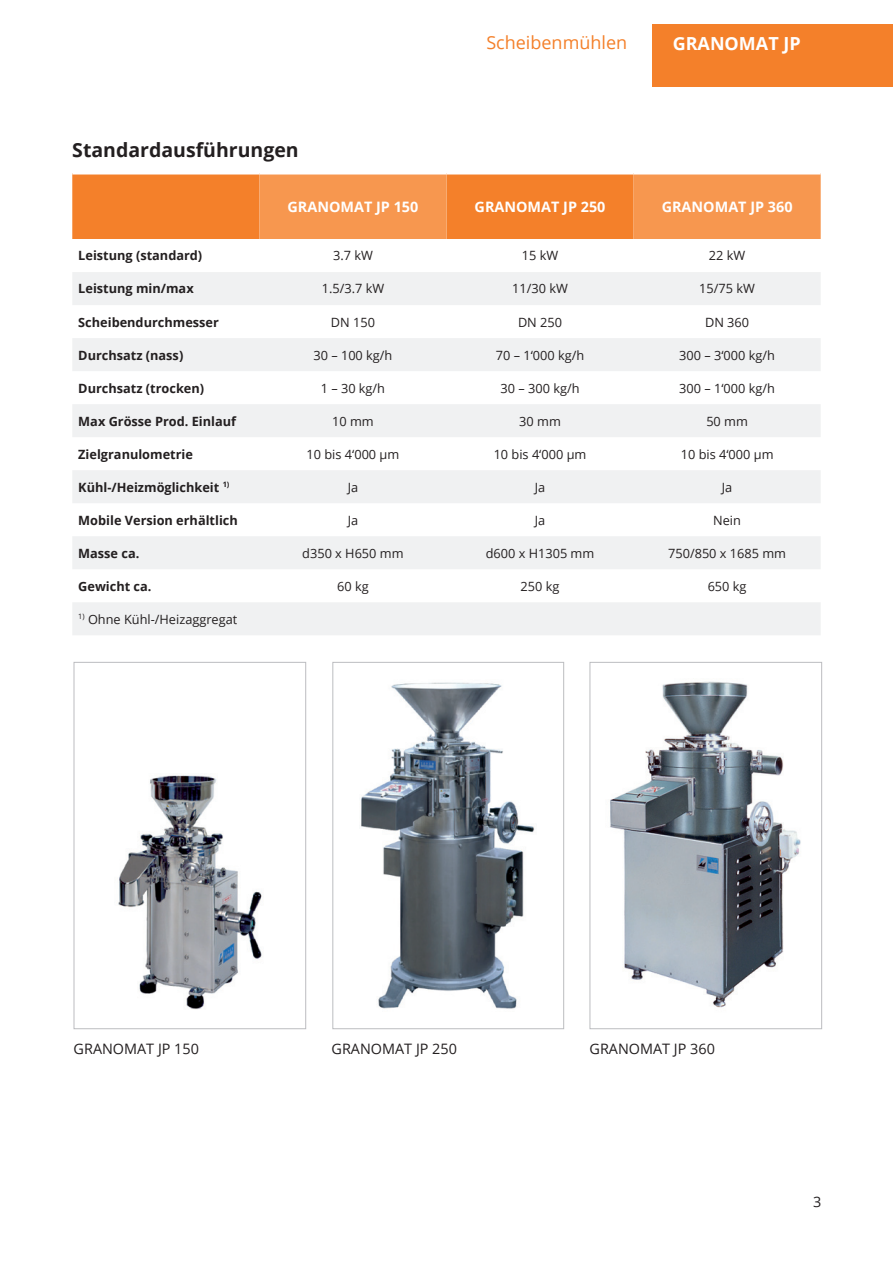
<style>
.page{position:relative;width:893px;height:1263px;background:#fff}
.page>*{position:absolute;margin:0;border:0;box-sizing:border-box;transform-origin:0 0}
.t1{font:700 19.5px "Open Sans";color:#231f20}
.t2{font:18px "Open Sans";color:#f4802a}
.t3{font:700 18px "Open Sans";color:#fff}
.t4{font:14.4px "Open Sans";color:#231f20}
.t5{font:700 14.4px "Open Sans";color:#fff}
.t6{font:12.75px "Open Sans";color:#231f20}
.t7{font:700 12.75px "Open Sans";color:#231f20}
</style>
<div class="page">
<div style="left:653px;top:24px;width:240px;height:62px;background:#f4802a"></div>
<svg style="left:72px;top:174px;width:749px;height:65px;background:#f58c3e"></svg>
<svg style="left:72px;top:272px;width:749px;height:363px;fill:#f0f1f2"></svg>
<img style="left:610px;top:681px;width:191px;height:327px">
<div style="left:590px;top:662px;width:232px;height:367px;border:1px solid #bcbdc0"></div>
<img style="left:361px;top:682px;width:174px;height:327px">
<div style="left:332px;top:662px;width:232px;height:367px;border:1px solid #bcbdc0"></div>
<img style="left:118px;top:775px;width:144px;height:235px">
<div style="left:74px;top:662px;width:232px;height:367px;border:1px solid #bcbdc0"></div>
<h2 class="t2" style="left:486px;top:31px;width:142px">Scheibenmühlen</h2>
<h2 class="t3" style="left:673px;top:30px;width:130px">GRANOMAT JP</h2>
<h1 class="t1" style="left:72px;top:136px;width:228px">Standardausführungen</h1>
<p class="t5" style="left:287px;top:196px;width:132px">GRANOMAT JP 150</p>
<p class="t5" style="left:475px;top:196px;width:132px">GRANOMAT JP 250</p>
<p class="t5" style="left:662px;top:196px;width:132px">GRANOMAT JP 360</p>
<p class="t7" style="left:78px;top:247px;width:125px">Leistung (standard)</p>
<p class="t6" style="left:333px;top:247px;width:41px">3.7 kW</p>
<p class="t6" style="left:522px;top:247px;width:38px">15 kW</p>
<p class="t6" style="left:709px;top:247px;width:38px">22 kW</p>
<p class="t7" style="left:78px;top:280px;width:117px">Leistung min/max</p>
<p class="t6" style="left:322px;top:280px;width:64px">1.5/3.7 kW</p>
<p class="t6" style="left:512px;top:280px;width:57px">11/30 kW</p>
<p class="t6" style="left:699px;top:280px;width:57px">15/75 kW</p>
<p class="t7" style="left:78px;top:313px;width:142px">Scheibendurchmesser</p>
<p class="t6" style="left:331px;top:313px;width:46px">DN 150</p>
<p class="t6" style="left:518px;top:313px;width:46px">DN 250</p>
<p class="t6" style="left:705px;top:313px;width:46px">DN 360</p>
<p class="t7" style="left:78px;top:346px;width:107px">Durchsatz (nass)</p>
<p class="t6" style="left:313px;top:346px;width:80px">30 – 100 kg/h</p>
<p class="t6" style="left:496px;top:346px;width:90px">70 – 1‘000 kg/h</p>
<p class="t6" style="left:679px;top:346px;width:97px">300 – 3‘000 kg/h</p>
<p class="t7" style="left:78px;top:379px;width:127px">Durchsatz (trocken)</p>
<p class="t6" style="left:321px;top:379px;width:66px">1 – 30 kg/h</p>
<p class="t6" style="left:501px;top:379px;width:80px">30 – 300 kg/h</p>
<p class="t6" style="left:679px;top:379px;width:97px">300 – 1‘000 kg/h</p>
<p class="t7" style="left:78px;top:412px;width:159px">Max Grösse Prod. Einlauf</p>
<p class="t6" style="left:332px;top:412px;width:43px">10 mm</p>
<p class="t6" style="left:519px;top:412px;width:43px">30 mm</p>
<p class="t6" style="left:706px;top:412px;width:43px">50 mm</p>
<p class="t7" style="left:78px;top:445px;width:116px">Zielgranulometrie</p>
<p class="t6" style="left:307px;top:445px;width:94px">10 bis 4‘000 μm</p>
<p class="t6" style="left:494px;top:445px;width:94px">10 bis 4‘000 μm</p>
<p class="t6" style="left:681px;top:445px;width:94px">10 bis 4‘000 μm</p>
<p class="t7" style="left:78px;top:478px;width:153px">Kühl-/Heizmöglichkeit <sup>1)</sup></p>
<p class="t6" style="left:348px;top:478px;width:12px">Ja</p>
<p class="t6" style="left:535px;top:478px;width:12px">Ja</p>
<p class="t6" style="left:722px;top:478px;width:12px">Ja</p>
<p class="t7" style="left:78px;top:511px;width:161px">Mobile Version erhältlich</p>
<p class="t6" style="left:348px;top:511px;width:12px">Ja</p>
<p class="t6" style="left:535px;top:511px;width:12px">Ja</p>
<p class="t6" style="left:713px;top:511px;width:29px">Nein</p>
<p class="t7" style="left:78px;top:544px;width:63px">Masse ca.</p>
<p class="t6" style="left:302px;top:544px;width:103px">d350 x H650 mm</p>
<p class="t6" style="left:486px;top:544px;width:110px">d600 x H1305 mm</p>
<p class="t6" style="left:668px;top:544px;width:119px">750/850 x 1685 mm</p>
<p class="t7" style="left:78px;top:577px;width:75px">Gewicht ca.</p>
<p class="t6" style="left:337px;top:577px;width:33px">60 kg</p>
<p class="t6" style="left:521px;top:577px;width:40px">250 kg</p>
<p class="t6" style="left:708px;top:577px;width:40px">650 kg</p>
<p class="t6" style="left:78px;top:610px;width:161px"><sup>1)</sup> Ohne Kühl-/Heizaggregat</p>
<p class="t4" style="left:74px;top:1039px;width:127px">GRANOMAT JP 150</p>
<p class="t4" style="left:332px;top:1039px;width:127px">GRANOMAT JP 250</p>
<p class="t4" style="left:590px;top:1039px;width:127px">GRANOMAT JP 360</p>
<p class="t4" style="left:813px;top:1192px;width:10px">3</p>
</div>
